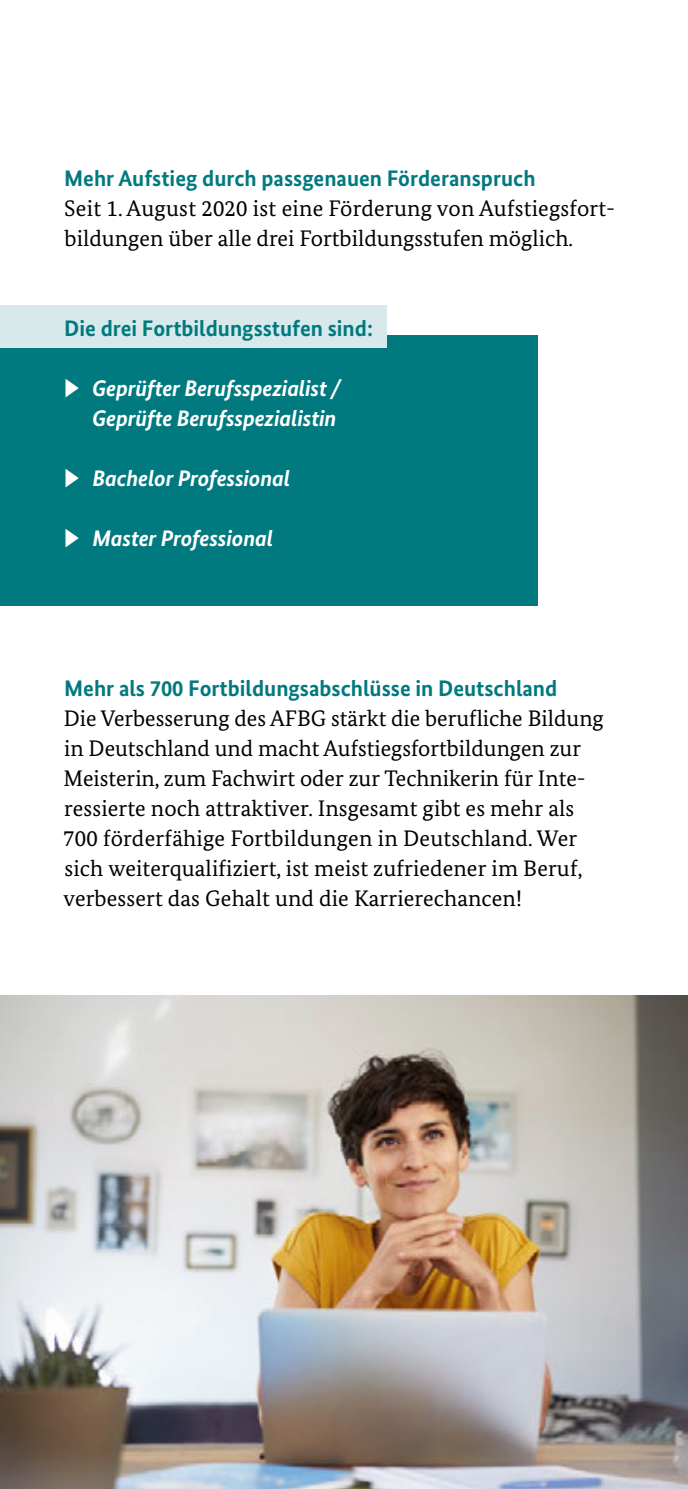
<style>
.page{position:relative;width:688px;height:1489px;background:#fff}
.page>*{position:absolute;margin:0;border:0;box-sizing:border-box;transform-origin:0 0}
.t1{font:22.5px/30px "Bundes Serif";color:#000}
.t2{font:700 22.5px "Bundes Sans";color:#00797f}
.t3{font:italic 700 22.5px/30px "Bundes Sans";letter-spacing:-.01em;color:#fff}
</style>
<div class="page">
<div style="left:0;top:335px;width:537px;height:270px;background:#00797f"></div>
<div style="left:0;top:305px;width:386px;height:42px;background:#d8e9eb"></div>
<img style="left:0;top:995px;width:687px;height:493px">
<p class="t2" style="left:64px;top:164px;width:472px">Mehr Aufstieg durch passgenauen Förderanspruch</p>
<p class="t1" style="left:64px;top:192px;width:552px">Seit 1. August 2020 ist eine Förderung von Aufstiegsfort&shy;bildungen über alle drei Fortbildungsstufen möglich.</p>
<p class="t2" style="left:64px;top:314px;width:310px">Die drei Fortbildungsstufen sind:</p>
<p class="t3" style="left:92px;top:372px;width:252px">Geprüfter Berufsspezialist /<br>Geprüfte Berufsspezialistin</p>
<p class="t3" style="left:93px;top:462px;width:199px">Bachelor Professional</p>
<p class="t3" style="left:93px;top:522px;width:182px">Master Professional</p>
<p class="t2" style="left:64px;top:674px;width:494px">Mehr als 700 Fortbildungsabschlüsse in Deutschland</p>
<p class="t1" style="left:63px;top:702px;width:541px">Die Verbesserung des AFBG stärkt die berufliche Bildung in Deutschland und macht Aufstiegsfortbildungen zur Meisterin, zum Fachwirt oder zur Technikerin für Inte&shy;ressierte noch attraktiver. Insgesamt gibt es mehr als 700 förderfähige Fortbildungen in Deutschland. Wer sich weiterqualifiziert, ist meist zufriedener im Beruf, verbessert das Gehalt und die Karrierechancen!</p>
</div>
